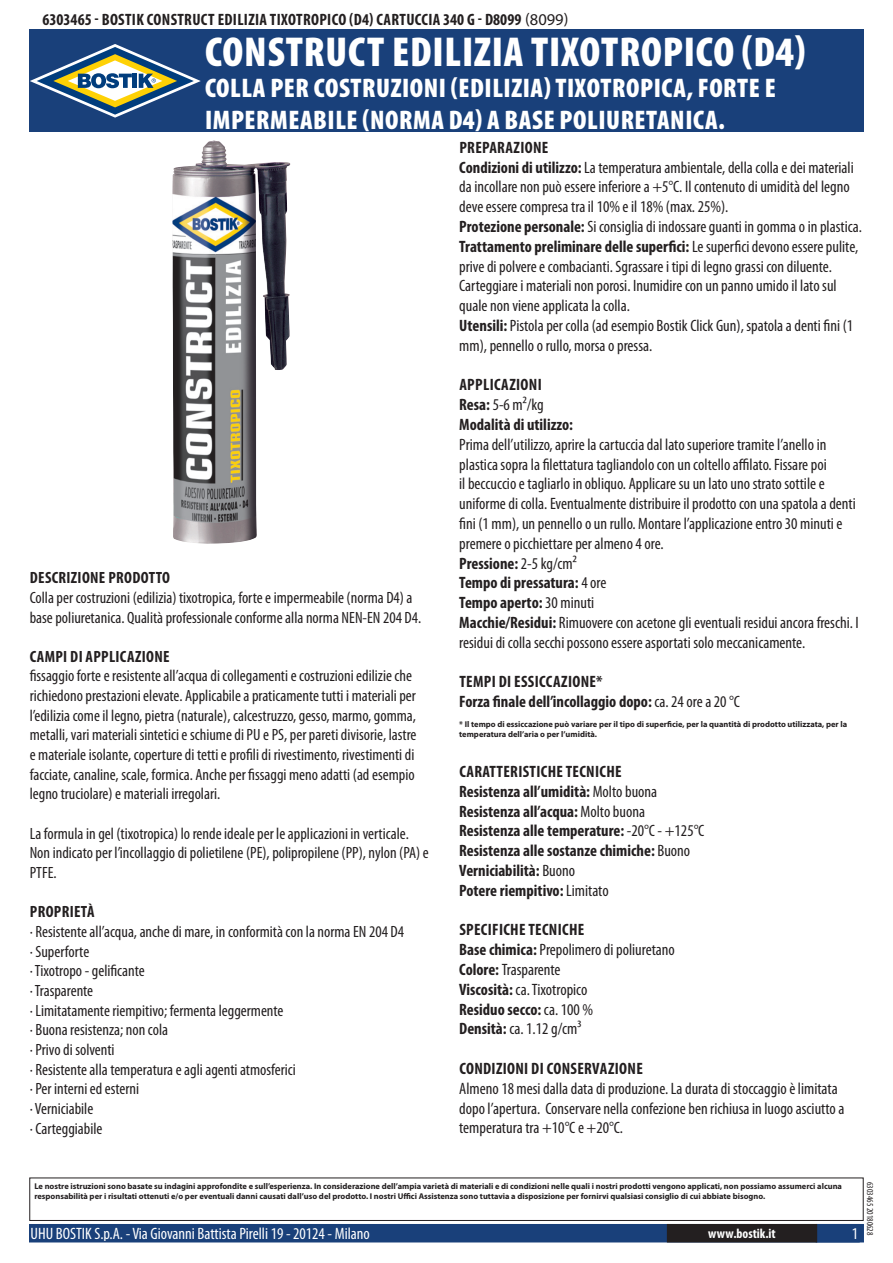
<style>
.page{position:relative;width:893px;height:1263px;background:#fff}
.page>*{position:absolute;margin:0;border:0;box-sizing:border-box;transform-origin:0 0}
.t1{font:900 condensed 42px "Myriad Pro";letter-spacing:.02em;color:#fff}
.t2{font:900 condensed 27px/32.4px "Myriad Pro";letter-spacing:.02em;color:#fff}
.t3{font:condensed 16.5px/19.8px "Myriad Pro";color:#231f20}
.t4{font:700 condensed 16.5px/19.8px "Myriad Pro";letter-spacing:.02em;color:#231f20}
.t5{font:700 condensed 16.5px/19.8px "Myriad Pro";color:#231f20}
.t6{font:condensed 16.5px "Myriad Pro";color:#fff}
.t7{font:condensed 16.35px/19.6px "Myriad Pro";color:#231f20}
.t8{font:700 condensed 16.35px "Myriad Pro";letter-spacing:.02em;color:#231f20}
.t9{font:700 condensed 13.5px "Myriad Pro";color:#fff}
.t10{font:condensed 9px "Myriad Pro";color:#231f20}
.t11{font:700 8.4px/10.1px "Myriad Pro";color:#231f20}
.s1{font-weight:400;font-stretch:normal}
.s2{font-weight:700}
.s3{font-weight:400}
</style>
<div class="page">
<div style="left:30px;top:1225px;width:833px;height:17px;background:#19407a"></div>
<div style="left:29px;top:1224px;width:835px;height:18px;border:2px solid #19407a"></div>
<div style="left:816px;top:1224px;width:44px;height:18px;border:2px solid #19407a"></div>
<div style="left:668px;top:1225px;width:148px;height:17px;background:#231f20"></div>
<div style="left:667px;top:1224px;width:150px;height:18px;border:2px solid #231f20"></div>
<div style="left:29px;top:1177px;width:835px;height:44px;border:1px solid #231f20"></div>
<div style="left:30px;top:30px;width:834px;height:102px;background:#19407a"></div>
<svg style="left:30px;top:44px;width:171px;height:74px"></svg>
<img style="left:172px;top:140px;width:119px;height:404px">
<p class="t4" style="left:43px;top:9px;width:528px">6303465 - Bostik Construct Edilizia Tixotropico (D4) Cartuccia 340 g - D8099 <span class="s1">(8099)</span></p>
<h1 class="t1" style="left:205px;top:25px;width:602px">CONSTRUCT EDILIZIA TIXOTROPICO (D4)</h1>
<h2 class="t2" style="left:205px;top:71px;width:572px">COLLA PER COSTRUZIONI (EDILIZIA) TIXOTROPICA, FORTE E<br>IMPERMEABILE (NORMA D4) A BASE POLIURETANICA.</h2>
<p class="t8" style="left:30px;top:567px;width:142px">Descrizione prodotto</p>
<p class="t7" style="left:30px;top:587px;width:393px">Colla per costruzioni (edilizia) tixotropica, forte e impermeabile (norma D4) a base poliuretanica. Qualità professionale conforme alla norma NEN-EN 204 D4.</p>
<p class="t8" style="left:30px;top:646px;width:140px">Campi di applicazione</p>
<p class="t7" style="left:30px;top:666px;width:388px">fissaggio forte e resistente all’acqua di collegamenti e costruzioni edilizie che richiedono prestazioni elevate. Applicabile a praticamente tutti i materiali per l’edilizia come il legno, pietra (naturale), calcestruzzo, gesso, marmo, gomma, metalli, vari materiali sintetici e schiume di PU e PS, per pareti divisorie, lastre e materiale isolante, coperture di tetti e profili di rivestimento, rivestimenti di facciate, canaline, scale, formica. Anche per fissaggi meno adatti (ad esempio legno truciolare) e materiali irregolari.</p>
<p class="t7" style="left:30px;top:823px;width:400px">La formula in gel (tixotropica) lo rende ideale per le applicazioni in verticale.<br>Non indicato per l’incollaggio di polietilene (PE), polipropilene (PP), nylon (PA) e<br>PTFE.</p>
<p class="t8" style="left:30px;top:902px;width:66px">Proprietà</p>
<p class="t7" style="left:30px;top:921px;width:376px">· Resistente all’acqua, anche di mare, in conformità con la norma EN 204 D4 · Superforte<br>· Tixotropo - gelificante<br>· Trasparente<br>· Limitatamente riempitivo; fermenta leggermente<br>· Buona resistenza; non cola<br>· Privo di solventi<br>· Resistente alla temperatura e agli agenti atmosferici<br>· Per interni ed esterni<br>· Verniciabile<br>· Carteggiabile</p>
<p class="t3" style="left:459px;top:137px;width:404px"><span class="s2">Preparazione<br>Condizioni di utilizzo:</span> La temperatura ambientale, della colla e dei materiali da incollare non può essere inferiore a +5°C. Il contenuto di umidità del legno deve essere compresa tra il 10% e il 18% (max. 25%).<br><span class="s2">Protezione personale:</span> Si consiglia di indossare guanti in gomma o in plastica.<br><span class="s2">Trattamento preliminare delle superfici:</span> Le superfici devono essere pulite, prive di polvere e combacianti. Sgrassare i tipi di legno grassi con diluente.<br>Carteggiare i materiali non porosi. Inumidire con un panno umido il lato sul quale non viene applicata la colla.<br><span class="s2">Utensili:</span> Pistola per colla (ad esempio Bostik Click Gun), spatola a denti fini (1 mm), pennello o rullo, morsa o pressa.</p>
<p class="t4" style="left:459px;top:375px;width:115px">Applicazioni<br>Resa: <span class="s3">5-6 m²/kg<br></span>Modalità di utilizzo:</p>
<p class="t3" style="left:459px;top:434px;width:401px">Prima dell’utilizzo, aprire la cartuccia dal lato superiore tramite l’anello in plastica sopra la filettatura tagliandolo con un coltello affilato. Fissare poi<br>il beccuccio e tagliarlo in obliquo. Applicare su un lato uno strato sottile e uniforme di colla. Eventualmente distribuire il prodotto con una spatola a denti fini (1 mm), un pennello o un rullo. Montare l’applicazione entro 30 minuti e premere o picchiettare per almeno 4 ore.<br><span class="s2">Pressione:</span> 2-5 kg/cm²<br><span class="s2">Tempo di pressatura:</span> 4 ore<br><span class="s2">Tempo aperto:</span> 30 minuti<br><span class="s2">Macchie/Residui:</span> Rimuovere con acetone gli eventuali residui ancora freschi. I residui di colla secchi possono essere asportati solo meccanicamente.</p>
<p class="t4" style="left:459px;top:672px;width:282px">Tempi di essiccazione*<br>Forza finale dell’incollaggio dopo: <span class="s3">ca. 24 ore a 20 °C</span></p>
<p class="t11" style="left:459px;top:719px;width:389px">* Il tempo di essiccazione può variare per il tipo di superficie, per la quantità di prodotto utilizzata, per la temperatura dell’aria o per l’umidità.</p>
<p class="t5" style="left:459px;top:761px;width:247px">Caratteristiche Tecniche<br>Resistenza all’umidità: <span class="s3">Molto buona </span>Resistenza all’acqua: <span class="s3">Molto buona </span>Resistenza alle temperature: <span class="s3">-20°C - +125°C </span>Resistenza alle sostanze chimiche: <span class="s3">Buono </span>Verniciabilità: <span class="s3">Buono<br></span>Potere riempitivo: <span class="s3">Limitato</span></p>
<p class="t4" style="left:459px;top:920px;width:217px">Specifiche tecniche<br>Base chimica: <span class="s3">Prepolimero di poliuretano<br></span>Colore: <span class="s3">Trasparente<br></span>Viscosità: <span class="s3">ca. Tixotropico<br></span>Residuo secco: <span class="s3">ca. 100 %<br></span>Densità: <span class="s3">ca. 1.12 g/cm³</span></p>
<p class="t4" style="left:459px;top:1058px;width:183px">Condizioni di conservazione</p>
<p class="t3" style="left:459px;top:1078px;width:387px">Almeno 18 mesi dalla data di produzione. La durata di stoccaggio è limitata dopo l’apertura. Conservare nella confezione ben richiusa in luogo asciutto a temperatura tra +10°C e +20°C.</p>
<p class="t11" style="left:34px;top:1181px;width:809px">Le nostre istruzioni sono basate su indagini approfondite e sull’esperienza. In considerazione dell’ampia varietà di materiali e di condizioni nelle quali i nostri prodotti vengono applicati, non possiamo assumerci alcuna responsabilità per i risultati ottenuti e/o per eventuali danni causati dall’uso del prodotto. I nostri Uffici Assistenza sono tuttavia a disposizione per fornirvi qualsiasi consiglio di cui abbiate bisogno.</p>
<p class="t6" style="left:31px;top:1224px;width:341px">UHU BOSTIK S.p.A. - Via Giovanni Battista Pirelli 19 - 20124 - Milano</p>
<p class="t9" style="left:708px;top:1225px;width:69px">www.bostik.it</p>
<p class="t6" style="left:852px;top:1224px;width:8px">1</p>
<p class="t10" style="left:875px;top:1182px;width:55px;rotate:90deg">6303465 20180628</p>
</div>
